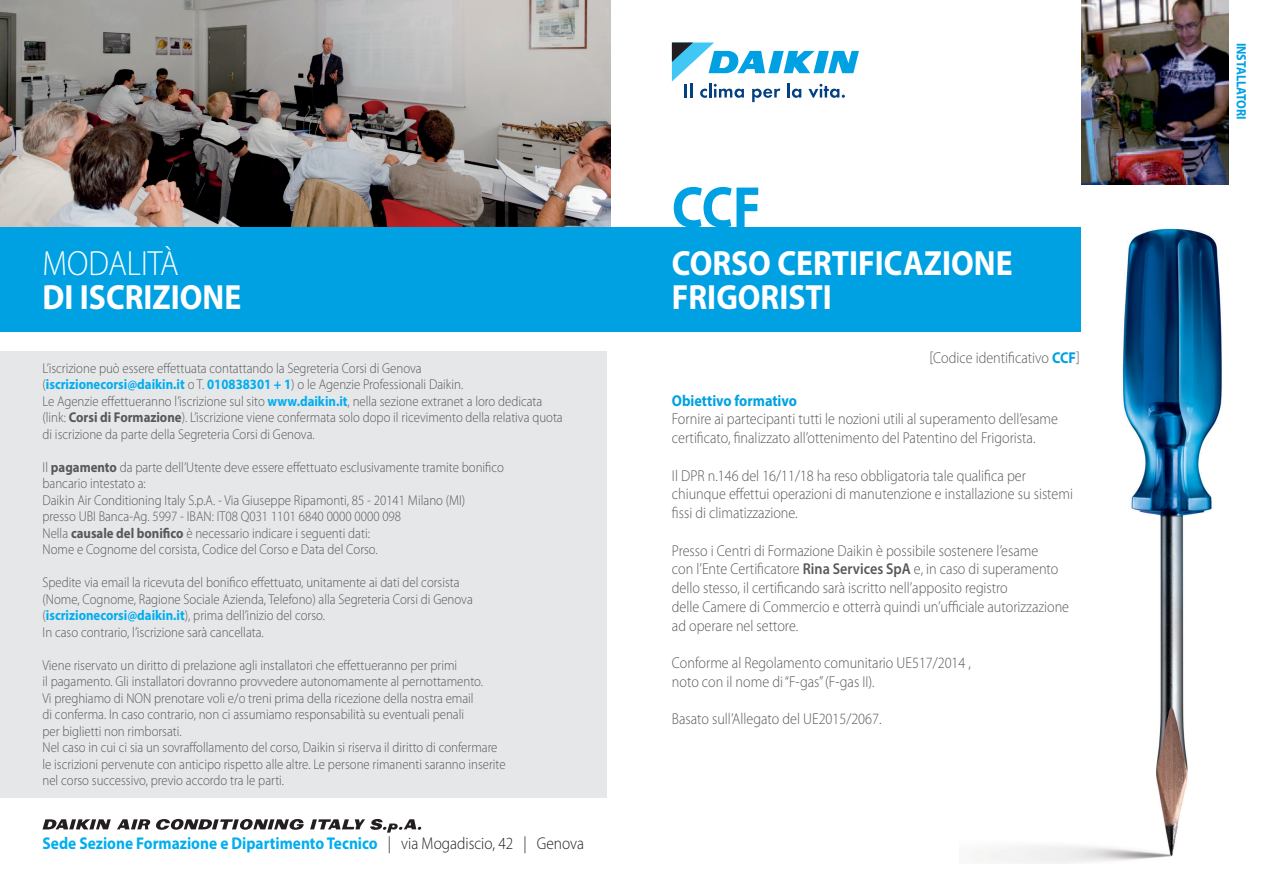
<style>
.page{position:relative;width:1263px;height:893px;background:#fff}
.page>*{position:absolute;margin:0;border:0;box-sizing:border-box;transform-origin:0 0}
.t1{font:700 58.5px "Myriad Pro";color:#00a1e3;scale:.9 1}
.t2{font:700 35.1px/33.6px "Myriad Pro";color:#fff;scale:.9 1}
.t3{font:300 35.1px "Myriad Pro";color:#fff;scale:.9 1}
.t4{font:700 17.1px "Myriad Pro";color:#00aeef;scale:.9 1}
.t5{font:300 15.75px/18.8px "Myriad Pro";color:#57585a;scale:.9 1}
.t6{font:700 15.75px "Myriad Pro";color:#00a1e3;scale:.9 1}
.t7{font:300 14.25px/16.5px "Myriad Pro";color:#57585a;scale:.9 1}
.t8{font:700 13.5px "Myriad Pro";color:#00a1e3;scale:.9 1}
.s1{font-weight:700;color:#00aeef}
.s2{font-weight:700}
.s3{font-weight:300;color:#231f20}
.s4{font-weight:700;color:#00a1e3}
.s5{font-weight:600}
</style>
<div class="page">
<img style="left:989px;top:227px;width:233px;height:637px">
<img style="left:1081px;top:0;width:148px;height:184px">
<img style="left:0;top:0;width:610px;height:227px">
<div style="left:0;top:352px;width:607px;height:446px;background:#e6e7e9"></div>
<div style="left:0;top:227px;width:1080px;height:105px;background:#00a1e3"></div>
<svg style="left:672px;top:43px;width:187px;height:59px"></svg>
<svg style="left:43px;top:819px;width:68px;height:10px"></svg>
<svg style="left:117px;top:819px;width:33px;height:10px"></svg>
<svg style="left:310px;top:819px;width:111px;height:14px"></svg>
<svg style="left:156px;top:819px;width:148px;height:11px"></svg>
<h2 class="t3" style="left:43px;top:244px;width:153px">MODALITÀ</h2>
<h2 class="t2" style="left:43px;top:279px;width:222px">DI ISCRIZIONE</h2>
<p class="t7" style="left:43px;top:360px;width:579px">L’iscrizione può essere effettuata contattando la Segreteria Corsi di Genova (<span class="s1">iscrizionecorsi@daikin.it</span> o T. <span class="s1">010838301 + 1</span>) o le Agenzie Professionali Daikin.<br>Le Agenzie effettueranno l’iscrizione sul sito <span class="s1">www.daikin.it</span>, nella sezione extranet a loro dedicata (link: <span class="s2">Corsi di Formazione</span>). L’iscrizione viene confermata solo dopo il ricevimento della relativa quota di iscrizione da parte della Segreteria Corsi di Genova.</p>
<p class="t7" style="left:43px;top:459px;width:514px">Il <span class="s2">pagamento</span> da parte dell’Utente deve essere effettuato esclusivamente tramite bonifico bancario intestato a:<br>Daikin Air Conditioning Italy S.p.A. - Via Giuseppe Ripamonti, 85 - 20141 Milano (MI)<br>presso UBI Banca-Ag. 5997 - IBAN: IT08 Q031 1101 6840 0000 0000 098<br>Nella <span class="s2">causale del bonifico</span> è necessario indicare i seguenti dati:<br>Nome e Cognome del corsista, Codice del Corso e Data del Corso.</p>
<p class="t7" style="left:43px;top:574px;width:480px">Spedite via email la ricevuta del bonifico effettuato, unitamente ai dati del corsista (Nome, Cognome, Ragione Sociale Azienda, Telefono) alla Segreteria Corsi di Genova (<span class="s1">iscrizionecorsi@daikin.it</span>), prima dell’inizio del corso.<br>In caso contrario, l’iscrizione sarà cancellata.</p>
<p class="t7" style="left:43px;top:657px;width:516px">Viene riservato un diritto di prelazione agli installatori che effettueranno per primi<br>il pagamento. Gli installatori dovranno provvedere autonomamente al pernottamento.<br>Vi preghiamo di NON prenotare voli e/o treni prima della ricezione della nostra email<br>di conferma. In caso contrario, non ci assumiamo responsabilità su eventuali penali<br>per biglietti non rimborsati.<br>Nel caso in cui ci sia un sovraffollamento del corso, Daikin si riserva il diritto di confermare le iscrizioni pervenute con anticipo rispetto alle altre. Le persone rimanenti saranno inserite nel corso successivo, previo accordo tra le parti.</p>
<p class="t4" style="left:43px;top:832px;width:603px">Sede Sezione Formazione e Dipartimento Tecnico <span class="s3">| via Mogadiscio, 42 | Genova</span></p>
<h1 class="t1" style="left:672px;top:169px;width:100px">CCF</h1>
<h2 class="t2" style="left:672px;top:246px;width:380px">CORSO CERTIFICAZIONE<br>FRIGORISTI</h2>
<p class="t5" style="left:929px;top:349px;width:169px">[Codice identificativo <span class="s4">CCF</span>]</p>
<p class="t6" style="left:672px;top:390px;width:140px">Obiettivo formativo</p>
<p class="t5" style="left:672px;top:410px;width:431px">Fornire ai partecipanti tutti le nozioni utili al superamento dell’esame certificato, finalizzato all’ottenimento del Patentino del Frigorista.</p>
<p class="t5" style="left:672px;top:466px;width:447px">Il DPR n.146 del 16/11/18 ha reso obbligatoria tale qualifica per chiunque effettui operazioni di manutenzione e installazione su sistemi fissi di climatizzazione.</p>
<p class="t5" style="left:672px;top:541px;width:443px">Presso i Centri di Formazione Daikin è possibile sostenere l’esame<br>con l’Ente Certificatore <span class="s5">Rina Services SpA</span> e, in caso di superamento dello stesso, il certificando sarà iscritto nell’apposito registro<br>delle Camere di Commercio e otterrà quindi un’ufficiale autorizzazione ad operare nel settore.</p>
<p class="t5" style="left:672px;top:654px;width:334px">Conforme al Regolamento comunitario UE517/2014 , noto con il nome di “F-gas” (F-gas II).</p>
<p class="t5" style="left:672px;top:710px;width:234px">Basato sull’Allegato del UE2015/2067.</p>
<p class="t8" style="left:1250px;top:43px;width:87px;rotate:90deg">INSTALLATORI</p>
</div>
